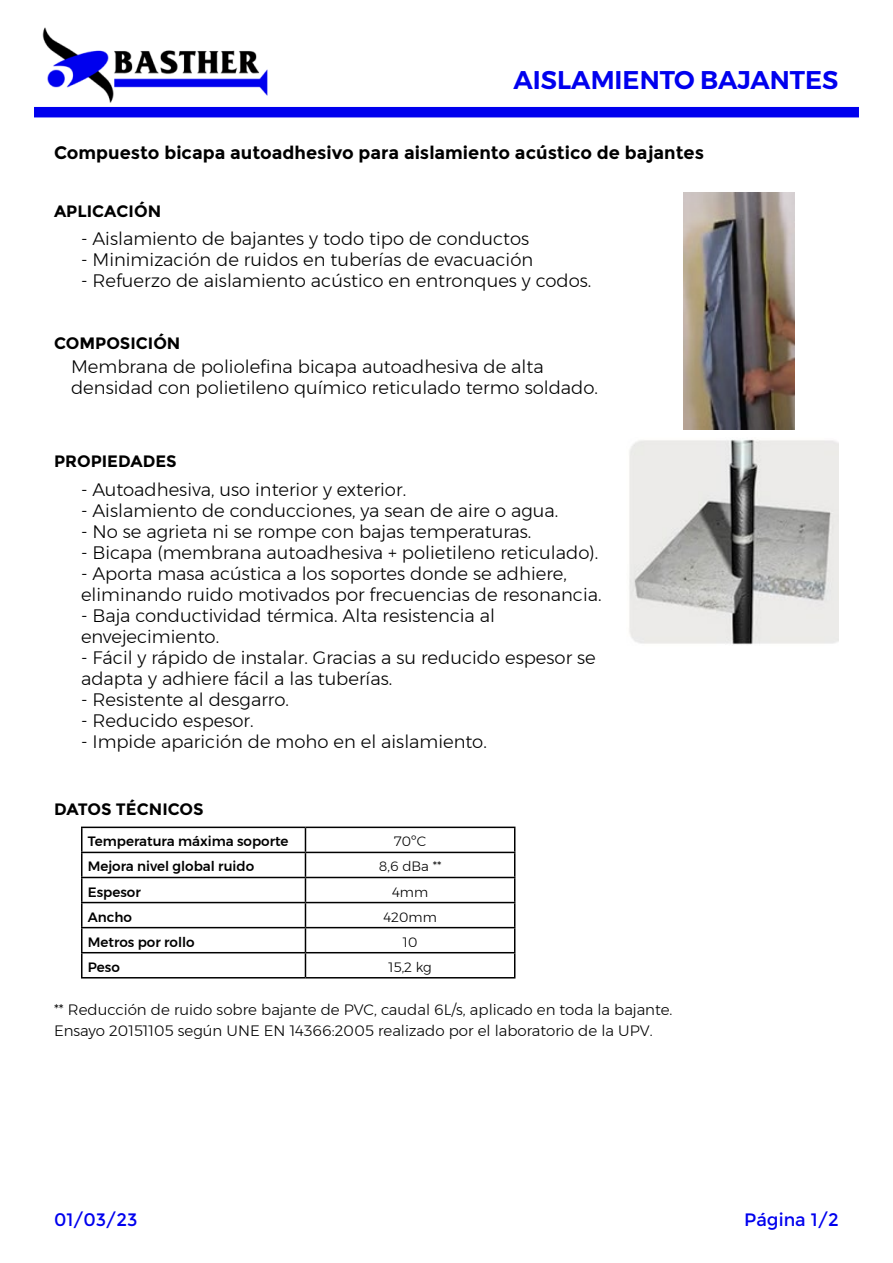
<style>
.page{position:relative;width:893px;height:1263px;background:#fff}
.page>*{position:absolute;margin:0;border:0;box-sizing:border-box;transform-origin:0 0}
.t1{font:600 25.5px "Montserrat";color:#00e}
.t2{font:300 18px/21px "Montserrat";color:#000}
.t3{font:700 18px "Montserrat";color:#000}
.t4{font:18px "Montserrat";color:#00e}
.t5{font:700 16.5px "Montserrat";color:#000}
.t6{font:300 15px/21px "Montserrat";color:#000}
.t7{font:500 13.5px "Montserrat";color:#000}
.t8{font:300 13.5px "Montserrat";color:#000}
</style>
<div class="page">
<img style="left:42px;top:27px;width:226px;height:76px">
<div style="left:34px;top:107px;width:825px;height:10px;background:#00e"></div>
<img style="left:683px;top:193px;width:112px;height:237px">
<img style="left:629px;top:439px;width:210px;height:206px">
<hr style="left:81px;top:827px;width:224px;height:1px;background:#000">
<hr style="left:305px;top:827px;width:210px;height:1px;background:#000">
<hr style="left:81px;top:852px;width:224px;height:1px;background:#000">
<hr style="left:305px;top:852px;width:210px;height:1px;background:#000">
<hr style="left:81px;top:877px;width:224px;height:1px;background:#000">
<hr style="left:305px;top:877px;width:210px;height:1px;background:#000">
<hr style="left:81px;top:902px;width:224px;height:1px;background:#000">
<hr style="left:305px;top:902px;width:210px;height:1px;background:#000">
<hr style="left:81px;top:927px;width:224px;height:1px;background:#000">
<hr style="left:305px;top:927px;width:210px;height:1px;background:#000">
<hr style="left:81px;top:952px;width:224px;height:1px;background:#000">
<svg style="left:81px;top:828px;width:1px;height:149px"></svg>
<hr style="left:305px;top:952px;width:210px;height:1px;background:#000">
<svg style="left:305px;top:828px;width:1px;height:149px"></svg>
<svg style="left:514px;top:828px;width:1px;height:149px"></svg>
<hr style="left:81px;top:977px;width:224px;height:1px;background:#000">
<hr style="left:305px;top:977px;width:210px;height:1px;background:#000">
<p class="t1" style="left:514px;top:59px;width:326px">AISLAMIENTO BAJANTES</p>
<p class="t3" style="left:54px;top:142px;width:652px">Compuesto bicapa autoadhesivo para aislamiento acústico de bajantes</p>
<p class="t5" style="left:54px;top:201px;width:109px">APLICACIÓN</p>
<p class="t2" style="left:81px;top:228px;width:450px">- Aislamiento de bajantes y todo tipo de conductos</p>
<p class="t2" style="left:81px;top:249px;width:454px">- Minimización de ruidos en tuberías de evacuación</p>
<p class="t2" style="left:81px;top:270px;width:512px">- Refuerzo de aislamiento acústico en entronques y codos.</p>
<p class="t5" style="left:54px;top:333px;width:128px">COMPOSICIÓN</p>
<p class="t2" style="left:71px;top:355px;width:528px;line-height:21.6px">Membrana de poliolefina bicapa autoadhesiva de alta densidad con polietileno químico reticulado termo soldado.</p>
<p class="t5" style="left:54px;top:452px;width:124px">PROPIEDADES</p>
<p class="t2" style="left:81px;top:479px;width:327px">- Autoadhesiva, uso interior y exterior.</p>
<p class="t2" style="left:81px;top:500px;width:479px">- Aislamiento de conducciones, ya sean de aire o agua.</p>
<p class="t2" style="left:81px;top:521px;width:452px">- No se agrieta ni se rompe con bajas temperaturas.</p>
<p class="t2" style="left:81px;top:542px;width:519px">- Bicapa (membrana autoadhesiva + polietileno reticulado).</p>
<p class="t2" style="left:81px;top:563px;width:522px">- Aporta masa acústica a los soportes donde se adhiere, eliminando ruido motivados por frecuencias de resonancia.</p>
<p class="t2" style="left:81px;top:605px;width:416px">- Baja conductividad térmica. Alta resistencia al envejecimiento.</p>
<p class="t2" style="left:81px;top:647px;width:516px">- Fácil y rápido de instalar. Gracias a su reducido espesor se adapta y adhiere fácil a las tuberías.</p>
<p class="t2" style="left:81px;top:689px;width:210px">- Resistente al desgarro.</p>
<p class="t2" style="left:81px;top:710px;width:174px">- Reducido espesor.</p>
<p class="t2" style="left:81px;top:731px;width:407px">- Impide aparición de moho en el aislamiento.</p>
<p class="t5" style="left:54px;top:800px;width:151px">DATOS TÉCNICOS</p>
<p class="t7" style="left:88px;top:831px;width:202px">Temperatura máxima soporte</p>
<p class="t8" style="left:394px;top:831px;width:34px">70ºC</p>
<p class="t7" style="left:88px;top:856px;width:168px">Mejora nivel global ruido</p>
<p class="t8" style="left:379px;top:856px;width:64px">8,6 dBa **</p>
<p class="t7" style="left:88px;top:881px;width:55px">Espesor</p>
<p class="t8" style="left:392px;top:882px;width:38px">4mm</p>
<p class="t7" style="left:88px;top:906px;width:46px">Ancho</p>
<p class="t8" style="left:383px;top:907px;width:55px">420mm</p>
<p class="t7" style="left:88px;top:931px;width:108px">Metros por rollo</p>
<p class="t8" style="left:403px;top:932px;width:16px">10</p>
<p class="t7" style="left:88px;top:956px;width:34px">Peso</p>
<p class="t8" style="left:389px;top:957px;width:45px">15,2 kg</p>
<p class="t6" style="left:54px;top:999px;width:620px">** Reducción de ruido sobre bajante de PVC, caudal 6L/s, aplicado en toda la bajante.<br>Ensayo 20151105 según UNE EN 14366:2005 realizado por el laboratorio de la UPV.</p>
<p class="t4" style="left:54px;top:1209px;width:85px">01/03/23</p>
<p class="t4" style="left:744px;top:1209px;width:96px">Página 1/2</p>
</div>
